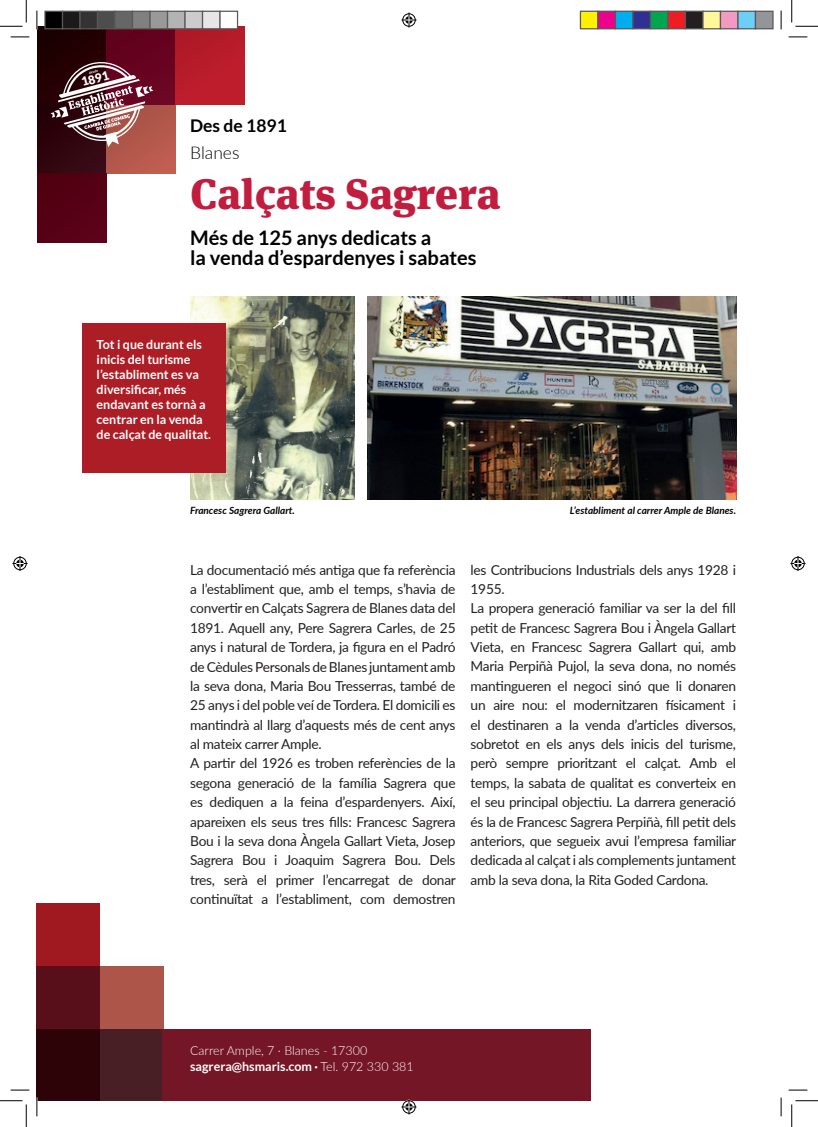
<style>
.page{position:relative;width:818px;height:1127px;background:#fff}
.page>*{position:absolute;margin:0;border:0;box-sizing:border-box;transform-origin:0 0}
.t1{font:900 42.5px "Meta Serif Pro";color:#c11e3f}
.t2{font:700 20px/20px "Lato";color:#000001}
.t3{font:700 17.5px "Lato";color:#000001}
.t4{font:300 17.5px "Lato";color:#000001}
.t5{font:13.75px/19.4px "Lato";letter-spacing:-.02em;color:#231f20}
.t6{font:700 12.5px/15px "Lato";color:#fff}
.t7{font:300 12.5px/16.2px "Lato";color:#fff}
.t8{font:900 12.12px "Lato";color:#fff}
.t9{font:italic 700 10px "Lato";color:#000001}
.s1{font-weight:700}
</style>
<div class="page">
<div style="left:28px;top:26px;width:78px;height:78px;background:#220001"></div>
<div style="left:28px;top:104px;width:78px;height:69px;background:linear-gradient(to bottom,#1f0004,#380913)"></div>
<div style="left:106px;top:104px;width:69px;height:69px;background:#b5594d"></div>
<div style="left:106px;top:26px;width:69px;height:78px;background:#64031e"></div>
<div style="left:28px;top:173px;width:78px;height:70px;background:#550014"></div>
<div style="left:175px;top:26px;width:69px;height:78px;background:#b91c2a"></div>
<div style="left:37px;top:903px;width:63px;height:63px;background:#a01820"></div>
<div style="left:37px;top:966px;width:63px;height:63px;background:#580f19"></div>
<div style="left:100px;top:966px;width:63px;height:63px;background:#ad5548"></div>
<div style="left:37px;top:1028px;width:63px;height:72px;background:#2e0308"></div>
<div style="left:100px;top:1028px;width:63px;height:72px;background:#471f24"></div>
<div style="left:163px;top:1028px;width:428px;height:72px;background:#751626"></div>
<img style="left:190px;top:296px;width:164px;height:203px">
<img style="left:367px;top:296px;width:369px;height:203px">
<div style="left:82px;top:323px;width:144px;height:150px;background:#ad1d26"></div>
<div style="left:26px;top:26px;width:11px;height:228px;background:#fff"></div>
<svg style="left:51px;top:62px;width:102px;height:85px"></svg>
<svg style="left:11px;top:36px;width:18px;height:2px"></svg>
<svg style="left:788px;top:36px;width:19px;height:2px"></svg>
<svg style="left:11px;top:1089px;width:18px;height:1px"></svg>
<svg style="left:788px;top:1089px;width:19px;height:1px"></svg>
<svg style="left:36px;top:11px;width:2px;height:18px"></svg>
<svg style="left:36px;top:1097px;width:2px;height:18px"></svg>
<svg style="left:780px;top:11px;width:2px;height:18px"></svg>
<svg style="left:780px;top:1097px;width:2px;height:18px"></svg>
<svg style="left:0;top:0;width:27px;height:27px"></svg>
<svg style="left:0;top:1100px;width:27px;height:26px"></svg>
<svg style="left:791px;top:0;width:27px;height:27px"></svg>
<svg style="left:791px;top:1100px;width:27px;height:26px"></svg>
<svg style="left:401px;top:13px;width:15px;height:15px"></svg>
<svg style="left:401px;top:1099px;width:15px;height:15px"></svg>
<svg style="left:13px;top:556px;width:15px;height:15px"></svg>
<svg style="left:790px;top:556px;width:15px;height:15px"></svg>
<div style="left:45px;top:11px;width:18px;height:18px;background:#000"></div>
<div style="left:44px;top:11px;width:19px;height:18px;border:1px solid #595959"></div>
<div style="left:63px;top:11px;width:17px;height:18px;background:#1a1a1a"></div>
<div style="left:62px;top:11px;width:19px;height:18px;border:1px solid #595959"></div>
<div style="left:80px;top:11px;width:18px;height:18px;background:#333"></div>
<div style="left:79px;top:11px;width:19px;height:18px;border:1px solid #595959"></div>
<div style="left:98px;top:11px;width:17px;height:18px;background:#4d4d4d"></div>
<div style="left:97px;top:11px;width:19px;height:18px;border:1px solid #595959"></div>
<div style="left:115px;top:11px;width:18px;height:18px;background:#666"></div>
<div style="left:114px;top:11px;width:19px;height:18px;border:1px solid #595959"></div>
<div style="left:133px;top:11px;width:17px;height:18px;background:#808080"></div>
<div style="left:132px;top:11px;width:19px;height:18px;border:1px solid #595959"></div>
<div style="left:150px;top:11px;width:18px;height:18px;background:#999"></div>
<div style="left:149px;top:11px;width:19px;height:18px;border:1px solid #595959"></div>
<div style="left:168px;top:11px;width:17px;height:18px;background:#b3b3b3"></div>
<div style="left:167px;top:11px;width:19px;height:18px;border:1px solid #595959"></div>
<div style="left:185px;top:11px;width:18px;height:18px;background:#ccc"></div>
<div style="left:184px;top:11px;width:19px;height:18px;border:1px solid #595959"></div>
<div style="left:203px;top:11px;width:17px;height:18px;background:#e6e6e6"></div>
<div style="left:202px;top:11px;width:19px;height:18px;border:1px solid #595959"></div>
<div style="left:220px;top:11px;width:18px;height:18px;background:#fff"></div>
<div style="left:219px;top:11px;width:19px;height:18px;border:1px solid #595959"></div>
<div style="left:580px;top:11px;width:18px;height:18px;background:#fff101"></div>
<div style="left:580px;top:11px;width:18px;height:18px;border:1px solid #595959"></div>
<div style="left:598px;top:11px;width:17px;height:18px;background:#ed028c"></div>
<div style="left:597px;top:11px;width:19px;height:18px;border:1px solid #595959"></div>
<div style="left:615px;top:11px;width:18px;height:18px;background:#00aeef"></div>
<div style="left:615px;top:11px;width:18px;height:18px;border:1px solid #595959"></div>
<div style="left:633px;top:11px;width:17px;height:18px;background:#2e3092"></div>
<div style="left:632px;top:11px;width:19px;height:18px;border:1px solid #595959"></div>
<div style="left:650px;top:11px;width:18px;height:18px;background:#00a54f"></div>
<div style="left:650px;top:11px;width:18px;height:18px;border:1px solid #595959"></div>
<div style="left:668px;top:11px;width:17px;height:18px;background:#ee1d23"></div>
<div style="left:667px;top:11px;width:19px;height:18px;border:1px solid #595959"></div>
<div style="left:685px;top:11px;width:18px;height:18px;background:#231f20"></div>
<div style="left:685px;top:11px;width:18px;height:18px;border:1px solid #595959"></div>
<div style="left:703px;top:11px;width:17px;height:18px;background:#fff79a"></div>
<div style="left:702px;top:11px;width:19px;height:18px;border:1px solid #595959"></div>
<div style="left:720px;top:11px;width:18px;height:18px;background:#f499c2"></div>
<div style="left:720px;top:11px;width:18px;height:18px;border:1px solid #595959"></div>
<div style="left:738px;top:11px;width:17px;height:18px;background:#6bcff6"></div>
<div style="left:737px;top:11px;width:19px;height:18px;border:1px solid #595959"></div>
<div style="left:755px;top:11px;width:18px;height:18px;background:#939598"></div>
<div style="left:755px;top:11px;width:18px;height:18px;border:1px solid #595959"></div>
<p class="t8" style="left:80px;top:75px;width:30px;rotate:-15deg">1891</p>
<p class="t3" style="left:190px;top:115px;width:98px">Des de 1891</p>
<p class="t4" style="left:190px;top:141px;width:51px">Blanes</p>
<h1 class="t1" style="left:190px;top:158px;width:312px">Calçats Sagrera</h1>
<h2 class="t2" style="left:190px;top:228px;width:288px">Més de 125 anys dedicats a<br>la venda d’espardenyes i sabates</h2>
<p class="t6" style="left:97px;top:336px;width:116px">Tot i que durant els inicis del turisme l’establiment es va diversificar, més endavant es tornà a centrar en la venda de calçat de qualitat.</p>
<p class="t9" style="left:190px;top:503px;width:106px">Francesc Sagrera Gallart.</p>
<p class="t9" style="left:570px;top:503px;width:168px">L’establiment al carrer Ample de Blanes.</p>
<p class="t5" style="left:190px;top:559px;width:267px">La documentació més antiga que fa referència a l’establiment que, amb el temps, s’havia de convertir en Calçats Sagrera de Blanes data del 1891. Aquell any, Pere Sagrera Carles, de 25 anys i natural de Tordera, ja figura en el Padró de Cèdules Personals de Blanes juntament amb la seva dona, Maria Bou Tresserras, també de 25 anys i del poble veí de Tordera. El domicili es mantindrà al llarg d’aquests més de cent anys al mateix carrer Ample.<br>A partir del 1926 es troben referències de la segona generació de la família Sagrera que es dediquen a la feina d’espardenyers. Així, apareixen els seus tres fills: Francesc Sagrera Bou i la seva dona Àngela Gallart Vieta, Josep Sagrera Bou i Joaquim Sagrera Bou. Dels tres, serà el primer l’encarregat de donar continuïtat a l’establiment, com demostren</p>
<p class="t5" style="left:471px;top:559px;width:267px">les Contribucions Industrials dels anys 1928 i 1955.<br>La propera generació familiar va ser la del fill petit de Francesc Sagrera Bou i Àngela Gallart Vieta, en Francesc Sagrera Gallart qui, amb Maria Perpiñà Pujol, la seva dona, no només mantingueren el negoci sinó que li donaren un aire nou: el modernitzaren físicament i el destinaren a la venda d’articles diversos, sobretot en els anys dels inicis del turisme, però sempre prioritzant el calçat. Amb el temps, la sabata de qualitat es converteix en el seu principal objectiu. La darrera generació és la de Francesc Sagrera Perpiñà, fill petit dels anteriors, que segueix avui l’empresa familiar dedicada al calçat i als complements juntament amb la seva dona, la Rita Goded Cardona.</p>
<p class="t7" style="left:190px;top:1041px;width:225px">Carrer Ample, 7 · Blanes - 17300 <span class="s1">sagrera@hsmaris.com ·</span> Tel. 972 330 381</p>
</div>
